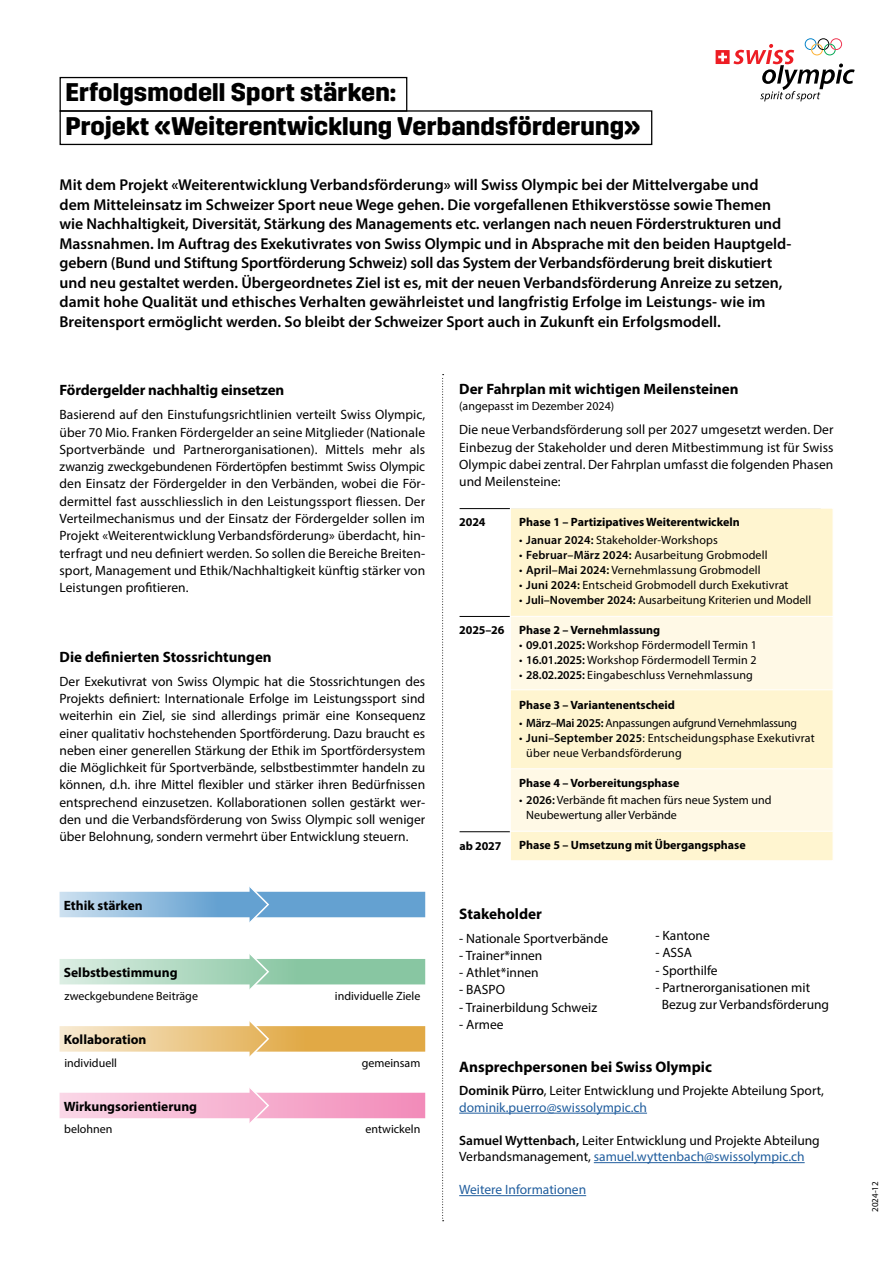
<style>
.page{position:relative;width:893px;height:1263px;background:#fff}
.page>*{position:absolute;margin:0;border:0;box-sizing:border-box;transform-origin:0 0}
.t1{font:700 25.5px/33.8px "Trim";letter-spacing:.005em;color:#000}
.t2{font:600 15.75px/19.5px "Myriad Pro";color:#000}
.t3{font:700 15.3px "Myriad Pro";color:#000}
.t4{font:700 15px "Myriad Pro";color:#000}
.t5{font:13.5px/17.2px "Myriad Pro";color:#000;text-align:justify}
.t6{font:700 13.5px "Myriad Pro";color:#000}
.t7{font:13.5px "Myriad Pro";color:#215e9e}
.t8{font:12px/15px "Myriad Pro";letter-spacing:.005em;color:#000}
.t9{font:700 12px "Myriad Pro";color:#000}
.t10{font:12px "Myriad Pro";letter-spacing:-.02em;color:#000}
.t11{font:9px "Myriad Pro";color:#000}
.s1{font-weight:600}
.s2{color:#215e9e}
</style>
<div class="page">
<hr style="left:460px;top:831px;width:370px;height:1px;background:#000">
<hr style="left:460px;top:616px;width:370px;height:1px;background:#000">
<hr style="left:460px;top:508px;width:361px;height:1px;background:#000">
<div style="left:510px;top:508px;width:323px;height:353px;background:#fff5d0;border:1px solid #fff"></div>
<svg style="left:60px;top:1088px;width:365px;height:35px"></svg>
<svg style="left:60px;top:1021px;width:365px;height:36px"></svg>
<svg style="left:60px;top:954px;width:365px;height:36px"></svg>
<svg style="left:60px;top:887px;width:365px;height:36px"></svg>
<div style="left:510px;top:616px;width:323px;height:74px;background:#fff9e6;border:1px solid #fff"></div>
<div style="left:510px;top:768px;width:323px;height:63px;background:#fff9e6;border:1px solid #fff"></div>
<svg style="left:442px;top:374px;width:2px;height:847px"></svg>
<hr style="left:459px;top:1113px;width:188px;height:1px;background:#215e9e">
<hr style="left:594px;top:1162px;width:211px;height:1px;background:#215e9e">
<hr style="left:459px;top:1195px;width:127px;height:1px;background:#215e9e">
<svg style="left:716px;top:38px;width:139px;height:63px"></svg>
<svg style="left:59px;top:76px;width:594px;height:70px"></svg>
<h1 class="t1" style="left:65px;top:76px;width:577px">Erfolgsmodell Sport stärken:<br>Projekt «Weiterentwicklung Verbandsförderung»</h1>
<p class="t2" style="left:60px;top:175px;width:733px">Mit dem Projekt «Weiterentwicklung Verbandsförderung» will Swiss Olympic bei der Mittelvergabe und dem Mitteleinsatz im Schweizer Sport neue Wege gehen. Die vorgefallenen Ethikverstösse sowie Themen wie Nachhaltigkeit, Diversität, Stärkung des Managements etc. verlangen nach neuen Förderstrukturen und Massnahmen. Im Auftrag des Exekutivrates von Swiss Olympic und in Absprache mit den beiden Hauptgeld&shy;gebern (Bund und Stiftung Sportförderung Schweiz) soll das System der Verbandsförderung breit diskutiert und neu gestaltet werden. Übergeordnetes Ziel ist es, mit der neuen Verbandsförderung Anreize zu setzen, damit hohe Qualität und ethisches Verhalten gewährleistet und langfristig Erfolge im Leistungs- wie im Breitensport ermöglicht werden. So bleibt der Schweizer Sport auch in Zukunft ein Erfolgsmodell.</p>
<p class="t4" style="left:60px;top:381px;width:226px">Fördergelder nachhaltig einsetzen</p>
<p class="t5" style="left:60px;top:406px;width:367px">Basierend auf den Einstufungsrichtlinien verteilt Swiss Olympic, über 70 Mio. Franken Fördergelder an seine Mitglieder (Nationale Sportverbände und Partnerorganisationen). Mittels mehr als zwanzig zweckgebundenen Fördertöpfen bestimmt Swiss Olympic den Einsatz der Fördergelder in den Verbänden, wobei die För&shy;dermittel fast ausschliesslich in den Leistungssport fliessen. Der Verteilmechanismus und der Einsatz der Fördergelder sollen im Projekt «Weiterentwicklung Verbandsförderung» überdacht, hin&shy;terfragt und neu definiert werden. So sollen die Bereiche Breiten&shy;sport, Management und Ethik/Nachhaltigkeit künftig stärker von Leistungen profitieren.</p>
<p class="t4" style="left:60px;top:647px;width:214px">Die definierten Stossrichtungen</p>
<p class="t5" style="left:60px;top:672px;width:367px">Der Exekutivrat von Swiss Olympic hat die Stossrichtungen des Projekts definiert: Internationale Erfolge im Leistungssport sind weiterhin ein Ziel, sie sind allerdings primär eine Konsequenz einer qualitativ hochstehenden Sportförderung. Dazu braucht es neben einer generellen Stärkung der Ethik im Sportfördersystem die Möglichkeit für Sportverbände, selbstbestimmter handeln zu können, d.h. ihre Mittel flexibler und stärker ihren Bedürfnissen entsprechend einzusetzen. Kollaborationen sollen gestärkt wer&shy;den und die Verbandsförderung von Swiss Olympic soll weniger über Belohnung, sondern vermehrt über Entwicklung steuern.</p>
<p class="t6" style="left:64px;top:896px;width:80px">Ethik stärken</p>
<p class="t6" style="left:64px;top:963px;width:115px">Selbstbestimmung</p>
<p class="t8" style="left:64px;top:988px;width:135px">zweckgebundene Beiträge</p>
<p class="t8" style="left:335px;top:988px;width:87px">individuelle Ziele</p>
<p class="t4" style="left:459px;top:379px;width:281px">Der Fahrplan mit wichtigen Meilensteinen</p>
<p class="t8" style="left:459px;top:398px;width:157px">(angepasst im Dezember 2024)</p>
<p class="t5" style="left:459px;top:421px;width:376px">Die neue Verbandsförderung soll per 2027 umgesetzt werden. Der Einbezug der Stakeholder und deren Mitbestimmung ist für Swiss Olympic dabei zentral. Der Fahrplan umfasst die folgenden Phasen und Meilensteine:</p>
<p class="t9" style="left:459px;top:514px;width:28px">2024</p>
<p class="t9" style="left:459px;top:622px;width:47px">2025–26</p>
<p class="t9" style="left:460px;top:838px;width:43px">ab 2027</p>
<p class="t9" style="left:519px;top:514px;width:222px">Phase 1 – Partizipatives Weiterentwickeln</p>
<p class="t8" style="left:519px;top:532px;width:200px">• <span class="s1">Januar 2024:</span> Stakeholder-Workshops</p>
<p class="t8" style="left:519px;top:547px;width:250px">• <span class="s1">Februar–März 2024:</span> Ausarbeitung Grobmodell</p>
<p class="t8" style="left:519px;top:562px;width:243px">• <span class="s1">April–Mai 2024:</span> Vernehmlassung Grobmodell</p>
<p class="t8" style="left:519px;top:577px;width:271px">• <span class="s1">Juni 2024:</span> Entscheid Grobmodell durch Exekutivrat</p>
<p class="t8" style="left:519px;top:592px;width:294px">• <span class="s1">Juli–November 2024:</span> Ausarbeitung Kriterien und Modell</p>
<p class="t9" style="left:519px;top:622px;width:143px">Phase 2 – Vernehmlassung</p>
<p class="t8" style="left:519px;top:637px;width:239px">• <span class="s1">09.01.2025:</span> Workshop Fördermodell Termin 1</p>
<p class="t8" style="left:519px;top:652px;width:239px">• <span class="s1">16.01.2025:</span> Workshop Fördermodell Termin 2</p>
<p class="t8" style="left:519px;top:667px;width:235px">• <span class="s1">28.02.2025:</span> Eingabeschluss Vernehmlassung</p>
<p class="t9" style="left:519px;top:697px;width:157px">Phase 3 – Variantenentscheid</p>
<p class="t10" style="left:519px;top:715px;width:279px">• <span class="s1">März–Mai 2025:</span> Anpassungen aufgrund Vernehmlassung</p>
<p class="t8" style="left:526px;top:730px;width:290px;text-indent:-7px">• <span class="s1">Juni–September 2025</span>: Entscheidungsphase Exekutivrat über neue Verbandsförderung</p>
<p class="t9" style="left:519px;top:775px;width:162px">Phase 4 – Vorbereitungsphase</p>
<p class="t8" style="left:526px;top:792px;width:247px;text-indent:-7px">• <span class="s1">2026:</span> Verbände fit machen fürs neue System und<br>Neubewertung aller Verbände</p>
<p class="t9" style="left:519px;top:837px;width:228px">Phase 5 – Umsetzung mit Übergangsphase</p>
<p class="t3" style="left:459px;top:903px;width:84px">Stakeholder</p>
<p class="t5" style="left:459px;top:929px;width:150px">- Nationale Sportverbände</p>
<p class="t5" style="left:459px;top:946px;width:85px">- Trainer*innen</p>
<p class="t5" style="left:459px;top:964px;width:81px">- Athlet*innen</p>
<p class="t5" style="left:459px;top:981px;width:47px">- BASPO</p>
<p class="t5" style="left:459px;top:998px;width:139px">- Trainerbildung Schweiz</p>
<p class="t5" style="left:459px;top:1015px;width:46px">- Armee</p>
<p class="t5" style="left:655px;top:927px;width:56px">- Kantone</p>
<p class="t5" style="left:655px;top:944px;width:38px">- ASSA</p>
<p class="t5" style="left:655px;top:961px;width:64px">- Sporthilfe</p>
<p class="t5" style="left:662px;top:978px;width:169px;text-indent:-6px">- Partnerorganisationen mit<br>Bezug zur Verbandsförderung</p>
<p class="t6" style="left:64px;top:1030px;width:84px">Kollaboration</p>
<p class="t8" style="left:64px;top:1055px;width:54px">individuell</p>
<p class="t8" style="left:362px;top:1055px;width:60px">gemeinsam</p>
<p class="t3" style="left:459px;top:1057px;width:254px">Ansprechpersonen bei Swiss Olympic</p>
<p class="t5" style="left:459px;top:1082px;width:366px;line-height:16.5px"><span class="s1">Dominik Pürro</span>, Leiter Entwicklung und Projekte Abteilung Sport, <span class="s2">dominik.puerro@swissolympic.ch</span></p>
<p class="t5" style="left:459px;top:1132px;width:362px;line-height:16.5px"><span class="s1">Samuel Wyttenbach,</span> Leiter Entwicklung und Projekte Abteilung<br>Verbandsmanagement, <span class="s2">samuel.wyttenbach@swissolympic.ch</span></p>
<p class="t7" style="left:459px;top:1181px;width:128px">Weitere Informationen</p>
<p class="t6" style="left:64px;top:1097px;width:135px">Wirkungsorientierung</p>
<p class="t8" style="left:64px;top:1122px;width:50px">belohnen</p>
<p class="t8" style="left:366px;top:1122px;width:56px">entwickeln</p>
<p class="t11" style="left:869px;top:1212px;width:32px;rotate:-90deg">2024-12</p>
</div>
